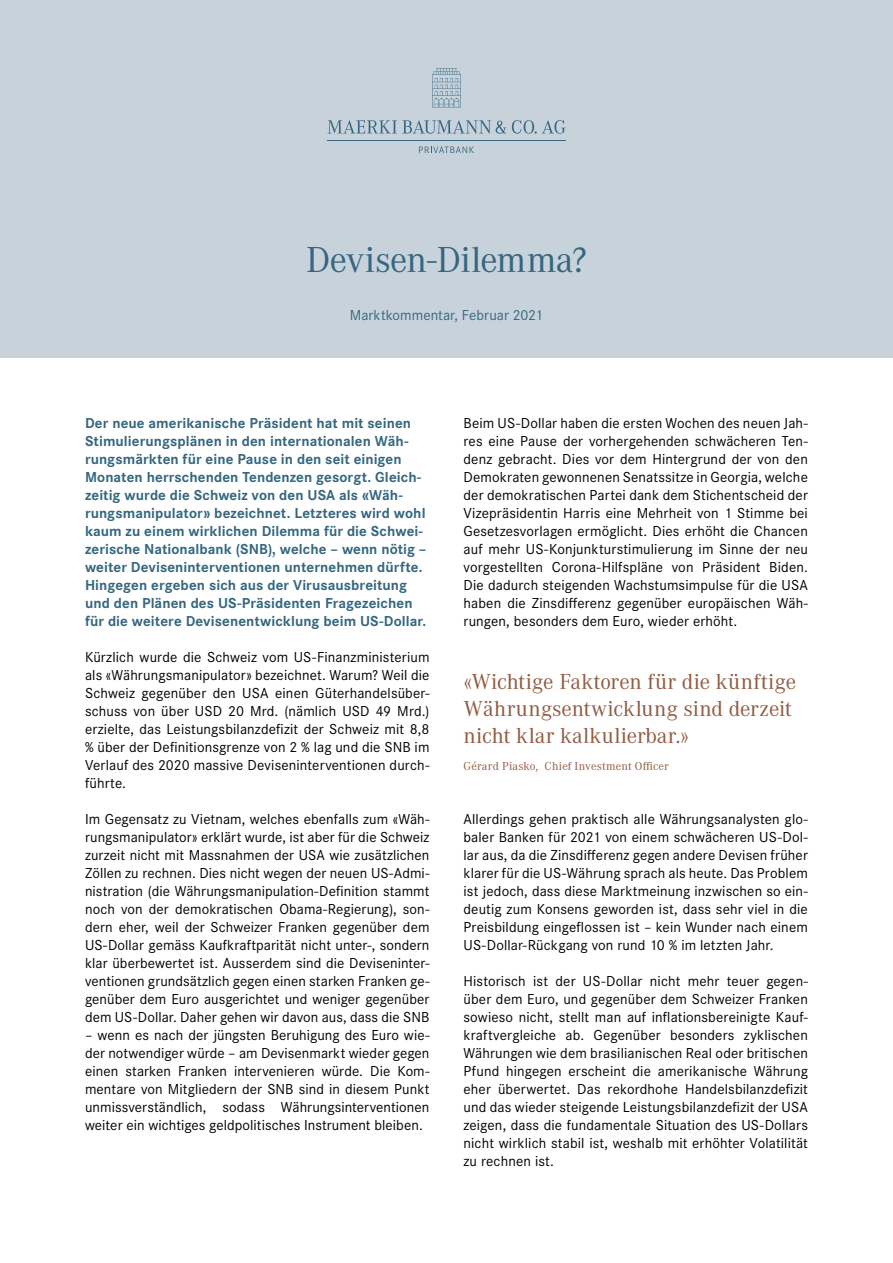
<style>
.page{position:relative;width:893px;height:1263px;background:#fff}
.page>*{position:absolute;margin:0;border:0;box-sizing:border-box;transform-origin:0 0}
.t1{font:37.5px "Corporate A";letter-spacing:-.015em;color:#356780}
.t2{font:22.5px/27px "Corporate A";letter-spacing:.005em;color:#915b42}
.t3{font:15px/18px "Corporate S";letter-spacing:.005em;color:#000;text-align:justify}
.t4{font:700 15px/18px "Corporate S";letter-spacing:.005em;color:#356780}
.t5{font:15px "Corporate S";letter-spacing:.005em;color:#356780}
.t6{font:12px "Corporate A";letter-spacing:.015em;color:#915b42}
</style>
<div class="page">
<div style="left:0;top:0;width:893px;height:357px;background:#c8d2db"></div>
<hr style="left:327px;top:140px;width:239px;height:1px;background:#356780">
<svg style="left:327px;top:120px;width:179px;height:14px"></svg>
<svg style="left:512px;top:120px;width:54px;height:14px"></svg>
<svg style="left:432px;top:68px;width:29px;height:39px"></svg>
<svg style="left:419px;top:147px;width:55px;height:6px"></svg>
<h1 class="t1" style="left:306px;top:239px;width:282px">Devisen-Dilemma?</h1>
<p class="t5" style="left:350px;top:307px;width:195px">Marktkommentar, Februar 2021</p>
<p class="t4" style="left:85px;top:414px;width:343px">Der neue amerikanische Präsident hat mit seinen Stimulierungsplänen in den internationalen Wäh&shy;rungsmärkten für eine Pause in den seit einigen Monaten herrschenden Tendenzen gesorgt. Gleich&shy;zeitig wurde die Schweiz von den USA als «Wäh&shy;rungsmanipulator» bezeichnet. Letzteres wird wohl kaum zu einem wirklichen Dilemma für die Schwei&shy;zerische Nationalbank (SNB), welche – wenn nötig – weiter Deviseninterventionen unternehmen dürfte.<br>Hingegen ergeben sich aus der Virusausbreitung und den Plänen des US-Präsidenten Fragezeichen für die weitere Devisenentwicklung beim US-Dollar.</p>
<p class="t3" style="left:85px;top:648px;width:346px">Kürzlich wurde die Schweiz vom US-Finanzministerium als «Währungsmanipulator» bezeichnet. Warum? Weil die Schweiz gegenüber den USA einen Güterhandelsüber&shy;schuss von über USD 20 Mrd. (nämlich USD 49 Mrd.) erzielte, das Leistungsbilanzdefizit der Schweiz mit 8,8 % über der Definitionsgrenze von 2 % lag und die SNB im Verlauf des 2020 massive Deviseninterventionen durch&shy;führte.</p>
<p class="t3" style="left:85px;top:810px;width:346px">Im Gegensatz zu Vietnam, welches ebenfalls zum «Wäh&shy;rungsmanipulator» erklärt wurde, ist aber für die Schweiz zurzeit nicht mit Massnahmen der USA wie zusätzlichen Zöllen zu rechnen. Dies nicht wegen der neuen US-Admi&shy;nistration (die Währungsmanipulation-Definition stammt noch von der demokratischen Obama-Regierung), son&shy;dern eher, weil der Schweizer Franken gegenüber dem US-Dollar gemäss Kaufkraftparität nicht unter-, sondern klar überbewertet ist. Ausserdem sind die Deviseninter&shy;ventionen grundsätzlich gegen einen starken Franken ge&shy;genüber dem Euro ausgerichtet und weniger gegenüber dem US-Dollar. Daher gehen wir davon aus, dass die SNB</p>
<p class="t3" style="left:85px;top:1026px;width:346px">– wenn es nach der jüngsten Beruhigung des Euro wie&shy;der notwendiger würde – am Devisenmarkt wieder gegen einen starken Franken intervenieren würde. Die Kom&shy;mentare von Mitgliedern der SNB sind in diesem Punkt unmissverständlich, sodass Währungsinterventionen weiter ein wichtiges geldpolitisches Instrument bleiben.</p>
<p class="t3" style="left:463px;top:414px;width:346px">Beim US-Dollar haben die ersten Wochen des neuen Jah&shy;res eine Pause der vorhergehenden schwächeren Ten&shy;denz gebracht. Dies vor dem Hintergrund der von den Demokraten gewonnenen Senatssitze in Georgia, welche der demokratischen Partei dank dem Stichentscheid der Vizepräsidentin Harris eine Mehrheit von 1 Stimme bei Gesetzesvorlagen ermöglicht. Dies erhöht die Chancen auf mehr US-Konjunkturstimulierung im Sinne der neu vorgestellten Corona-Hilfspläne von Präsident Biden.<br>Die dadurch steigenden Wachstumsimpulse für die USA haben die Zinsdifferenz gegenüber europäischen Wäh&shy;rungen, besonders dem Euro, wieder erhöht.</p>
<h2 class="t2" style="left:463px;top:669px;width:334px">«Wichtige Faktoren für die künftige<br>Währungsentwicklung sind derzeit nicht klar kalkulierbar.»</h2>
<p class="t6" style="left:463px;top:759px;width:207px">Gérard Piasko, Chief Investment Officer</p>
<p class="t3" style="left:463px;top:810px;width:346px">Allerdings gehen praktisch alle Währungsanalysten glo&shy;baler Banken für 2021 von einem schwächeren US-Dol&shy;lar aus, da die Zinsdifferenz gegen andere Devisen früher klarer für die US-Währung sprach als heute. Das Problem ist jedoch, dass diese Marktmeinung inzwischen so ein&shy;deutig zum Konsens geworden ist, dass sehr viel in die Preisbildung eingeflossen ist – kein Wunder nach einem US-Dollar-Rückgang von rund 10 % im letzten Jahr.</p>
<p class="t3" style="left:463px;top:972px;width:346px">Historisch ist der US-Dollar nicht mehr teuer gegen&shy;über dem Euro, und gegenüber dem Schweizer Franken sowieso nicht, stellt man auf inflationsbereinigte Kauf&shy;kraftvergleiche ab. Gegenüber besonders zyklischen Währungen wie dem brasilianischen Real oder britischen Pfund hingegen erscheint die amerikanische Währung eher überwertet. Das rekordhohe Handelsbilanzdefizit und das wieder steigende Leistungsbilanzdefizit der USA zeigen, dass die fundamentale Situation des US-Dollars nicht wirklich stabil ist, weshalb mit erhöhter Volatilität zu rechnen ist.</p>
</div>
